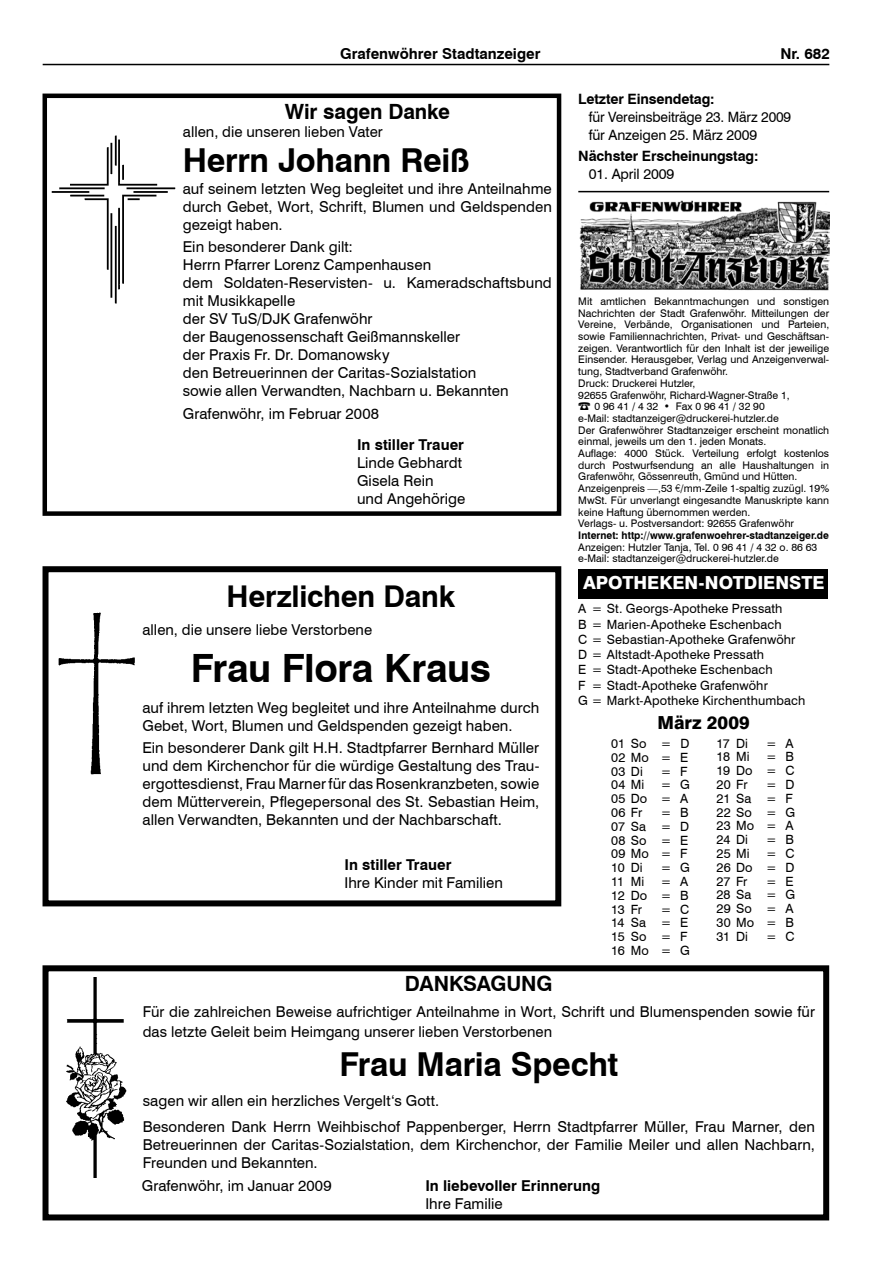
<style>
.page{position:relative;width:893px;height:1263px;background:#fff}
.page>*{position:absolute;margin:0;border:0;box-sizing:border-box;transform-origin:0 0}
.t1{font:700 39px "Swiss 721 BT";letter-spacing:-.01em;color:#000}
.t2{font:700 33px "Swiss 721 BT";letter-spacing:-.01em;color:#000}
.t3{font:700 30px "Swiss 721 BT";letter-spacing:-.01em;color:#000}
.t4{font:700 21px "Swiss 721 BT";letter-spacing:-.005em;color:#000}
.t5{font:800 18px "Swiss 721 BT";color:#fff}
.t6{font:800 18px "Swiss 721 BT";color:#000}
.t7{font:15px/18px "Swiss 721 BT";letter-spacing:.005em;color:#000}
.t8{font:700 15px "Swiss 721 BT";color:#000}
.t9{font:14.25px/18px "Swiss 721 BT";letter-spacing:-.01em;color:#000}
.t10{font:700 14.25px "Swiss 721 BT";letter-spacing:-.01em;color:#000}
.t11{font:12.75px/13.8px "Swiss 721 BT";letter-spacing:.01em;color:#000}
.t12{font:10.5px/11.7px "Swiss 721 BT";color:#000}
.t13{font:700 10.5px "Swiss 721 BT";color:#000}
.s1{font-family:"Euro Collection"}
</style>
<div class="page">
<hr style="left:43px;top:64px;width:786px;height:1px;background:#000">
<img style="left:579px;top:200px;width:250px;height:91px">
<hr style="left:578px;top:191px;width:251px;height:1px;background:#000">
<div style="left:578px;top:569px;width:250px;height:29px;background:#000"></div>
<div style="left:43px;top:965px;width:786px;height:255px;border:6px solid #000"></div>
<img style="left:66px;top:978px;width:61px;height:199px">
<div style="left:43px;top:566px;width:518px;height:340px;border:6px solid #000"></div>
<div style="left:43px;top:94px;width:518px;height:422px;border:4px solid #000"></div>
<img style="left:52px;top:135px;width:124px;height:169px">
<img style="left:58px;top:612px;width:77px;height:163px">
<p class="t8" style="left:340px;top:45px;width:202px">Grafenwöhrer Stadtanzeiger</p>
<p class="t8" style="left:780px;top:45px;width:51px">Nr. 682</p>
<p class="t10" style="left:578px;top:91px;width:138px">Letzter Einsendetag:</p>
<p class="t9" style="left:589px;top:108px;width:204px">für Vereinsbeiträge 23. März 2009 für Anzeigen 25. März 2009</p>
<p class="t10" style="left:578px;top:148px;width:182px">Nächster Erscheinungstag:</p>
<p class="t9" style="left:589px;top:165px;width:87px">01. April 2009</p>
<h3 class="t4" style="left:285px;top:99px;width:167px">Wir sagen Danke</h3>
<p class="t7" style="left:183px;top:123px;width:201px">allen, die unseren lieben Vater</p>
<h2 class="t2" style="left:183px;top:140px;width:288px">Herrn Johann Reiß</h2>
<p class="t7" style="left:183px;top:180px;width:371px;text-align:justify">auf seinem letzten Weg begleitet und ihre Anteilnahme durch Gebet, Wort, Schrift, Blumen und Geldspenden gezeigt haben.</p>
<p class="t7" style="left:183px;top:238px;width:370px">Ein besonderer Dank gilt:<br>Herrn Pfarrer Lorenz Campenhausen<br>dem Soldaten-Reservisten- u. Kameradschaftsbund mit Musikkapelle<br>der SV TuS/DJK Grafenwöhr<br>der Baugenossenschaft Geißmannskeller<br>der Praxis Fr. Dr. Domanowsky<br>den Betreuerinnen der Caritas-Sozialstation<br>sowie allen Verwandten, Nachbarn u. Bekannten</p>
<p class="t7" style="left:183px;top:404px;width:198px">Grafenwöhr, im Februar 2008</p>
<p class="t8" style="left:357px;top:436px;width:109px">In stiller Trauer</p>
<p class="t7" style="left:357px;top:454px;width:110px">Linde Gebhardt<br>Gisela Rein<br>und Angehörige</p>
<p class="t12" style="left:578px;top:295px;width:252px">Mit amtlichen Bekanntmachungen und sonstigen</p>
<p class="t12" style="left:578px;top:307px;width:252px">Nachrichten der Stadt Grafenwöhr. Mitteilungen der</p>
<p class="t12" style="left:578px;top:319px;width:252px">Vereine, Verbände, Organisationen und Parteien,</p>
<p class="t12" style="left:578px;top:330px;width:252px">sowie Familiennachrichten, Privat- und Geschäftsan-</p>
<p class="t12" style="left:578px;top:342px;width:252px">zeigen. Verantwortlich für den Inhalt ist der jeweilige</p>
<p class="t12" style="left:578px;top:354px;width:252px">Einsender. Herausgeber, Verlag und Anzeigenverwal-</p>
<p class="t12" style="left:578px;top:365px;width:151px">tung, Stadtverband Grafenwöhr.</p>
<p class="t12" style="left:578px;top:377px;width:118px">Druck: Druckerei Hutzler,</p>
<p class="t12" style="left:578px;top:389px;width:213px">92655 Grafenwöhr, Richard-Wagner-Straße 1,</p>
<p class="t12" style="left:595px;top:401px;width:172px">09641/432 • Fax09641/3290</p>
<p class="t12" style="left:578px;top:412px;width:202px">e-Mail: stadtanzeiger@druckerei-hutzler.de</p>
<p class="t12" style="left:578px;top:424px;width:252px">Der Grafenwöhrer Stadtanzeiger erscheint monatlich</p>
<p class="t12" style="left:578px;top:436px;width:189px">einmal, jeweils um den 1. jeden Monats.</p>
<p class="t12" style="left:578px;top:447px;width:252px">Auflage: 4000 Stück. Verteilung erfolgt kostenlos</p>
<p class="t12" style="left:578px;top:459px;width:252px">durch Postwurfsendung an alle Haushaltungen in</p>
<p class="t12" style="left:578px;top:471px;width:221px">Grafenwöhr, Gössenreuth, Gmünd und Hütten.</p>
<p class="t12" style="left:578px;top:482px;width:252px">Anzeigenpreis —,53 <span class="s1">c</span>/mm-Zeile 1-spaltig zuzügl. 19%</p>
<p class="t12" style="left:578px;top:494px;width:252px">MwSt. Für unverlangt eingesandte Manuskripte kann</p>
<p class="t12" style="left:578px;top:506px;width:174px">keine Haftung übernommen werden.</p>
<p class="t12" style="left:578px;top:518px;width:217px">Verlags- u. Postversandort: 92655 Grafenwöhr</p>
<p class="t13" style="left:578px;top:529px;width:252px">Internet: http://www.grafenwoehrer-stadtanzeiger.de</p>
<p class="t12" style="left:578px;top:541px;width:241px">Anzeigen: Hutzler Tanja, Tel. 0 96 41 / 4 32 o. 86 63 e-Mail: stadtanzeiger@druckerei-hutzler.de</p>
<p class="t5" style="left:583px;top:571px;width:27px">APOTHEKEN</p>
<p class="t5" style="left:699px;top:571px;width:33px">-NOTDIENSTE</p>
<p class="t11" style="left:578px;top:601px;width:228px;line-height:15.3px">A = St. Georgs-Apotheke Pressath<br>B = Marien-Apotheke Eschenbach<br>C = Sebastian-Apotheke Grafenwöhr<br>D = Altstadt-Apotheke Pressath<br>E = Stadt-Apotheke Eschenbach<br>F = Stadt-Apotheke Grafenwöhr<br>G = Markt-Apotheke Kirchenthumbach</p>
<p class="t11" style="left:611px;top:736px;width:80px;text-align:justify">01So = D 02Mo = E 03 Di</p>
<h3 class="t3" style="left:227px;top:578px;width:230px">Herzlichen Dank</h3>
<p class="t7" style="left:142px;top:621px;width:231px">allen, die unsere liebe Verstorbene</p>
<h1 class="t1" style="left:191px;top:644px;width:302px">Frau Flora Kraus</h1>
<p class="t7" style="left:142px;top:698px;width:398px">auf ihrem letzten Weg begleitet und ihre Anteilnahme durch<br>Gebet, Wort, Blumen und Geldspenden gezeigt haben.</p>
<p class="t7" style="left:142px;top:738px;width:398px;text-align:justify">Ein besonderer Dank gilt H.H. Stadtpfarrer Bernhard Müller und dem Kirchenchor für die würdige Gestaltung des Trau&shy;ergottesdienst, Frau Marner für das Rosenkranzbeten, sowie dem Mütterverein, Pflegepersonal des St. Sebastian Heim, allen Verwandten, Bekannten und der Nachbarschaft.</p>
<p class="t8" style="left:344px;top:856px;width:109px">In stiller Trauer</p>
<p class="t7" style="left:344px;top:874px;width:160px">Ihre Kinder mit Familien</p>
<p class="t6" style="left:658px;top:711px;width:94px">MÄRZ 2009</p>
<p class="t11" style="left:717px;top:736px;width:33px">17 Di</p>
<p class="t11" style="left:766px;top:736px;width:29px">= A</p>
<p class="t11" style="left:717px;top:750px;width:35px">18 Mi</p>
<p class="t11" style="left:717px;top:750px;width:80px;text-align:justify;text-indent:50px">= B 19Do = C 20 Fr</p>
<p class="t11" style="left:661px;top:764px;width:28px">= F</p>
<p class="t11" style="left:717px;top:777px;width:80px;text-indent:50px">= D<br>21Sa = F<br>22So = G<br>23Mo = A<br>24 Di</p>
<p class="t11" style="left:611px;top:778px;width:80px;text-indent:50px">= G<br>05Do = A<br>06 Fr</p>
<p class="t11" style="left:611px;top:778px;width:35px">04 Mi</p>
<p class="t11" style="left:611px;top:805px;width:80px;text-indent:50px">= B<br>07Sa = D<br>08So = E<br>09Mo = F<br>10 Di</p>
<p class="t11" style="left:766px;top:832px;width:29px">= B</p>
<p class="t11" style="left:716px;top:846px;width:80px;text-align:justify;text-indent:50px">= C 26Do = D 27 Fr</p>
<p class="t11" style="left:717px;top:846px;width:35px">25 Mi</p>
<p class="t11" style="left:661px;top:861px;width:31px">= G</p>
<p class="t11" style="left:716px;top:874px;width:80px;text-indent:50px">= E<br>28Sa = G<br>29So = A<br>30Mo = B<br>31 Di</p>
<p class="t11" style="left:611px;top:874px;width:79px;text-align:justify;text-indent:50px">= A 12Do = B 13 Fr</p>
<p class="t11" style="left:611px;top:874px;width:35px">11 Mi</p>
<p class="t11" style="left:611px;top:902px;width:80px;text-indent:50px">= C<br>14Sa = E<br>15So = F<br>16Mo = G</p>
<p class="t11" style="left:766px;top:929px;width:30px">= C</p>
<h3 class="t4" style="left:405px;top:971px;width:149px">DANKSAGUNG</h3>
<p class="t7" style="left:143px;top:1001px;width:674px;line-height:19.8px">Für die zahlreichen Beweise aufrichtiger Anteilnahme in Wort, Schrift und Blumenspenden sowie für das letzte Geleit beim Heimgang unserer lieben Verstorbenen</p>
<h2 class="t2" style="left:339px;top:1044px;width:280px">Frau Maria Specht</h2>
<p class="t7" style="left:143px;top:1087px;width:674px;line-height:26.5px">sagen wir allen ein herzliches Vergelt‘s Gott.<br>Besonderen Dank Herrn Weihbischof Pappenberger, Herrn Stadtpfarrer Müller, Frau Marner, den</p>
<p class="t7" style="left:143px;top:1136px;width:674px">Betreuerinnen der Caritas-Sozialstation, dem Kirchenchor, der Familie Meiler und allen Nachbarn,<br>Freunden und Bekannten.</p>
<p class="t7" style="left:142px;top:1177px;width:191px">Grafenwöhr, im Januar 2009</p>
<p class="t8" style="left:425px;top:1177px;width:176px">In liebevoller Erinnerung</p>
<p class="t7" style="left:425px;top:1195px;width:79px">Ihre Familie</p>
</div>
